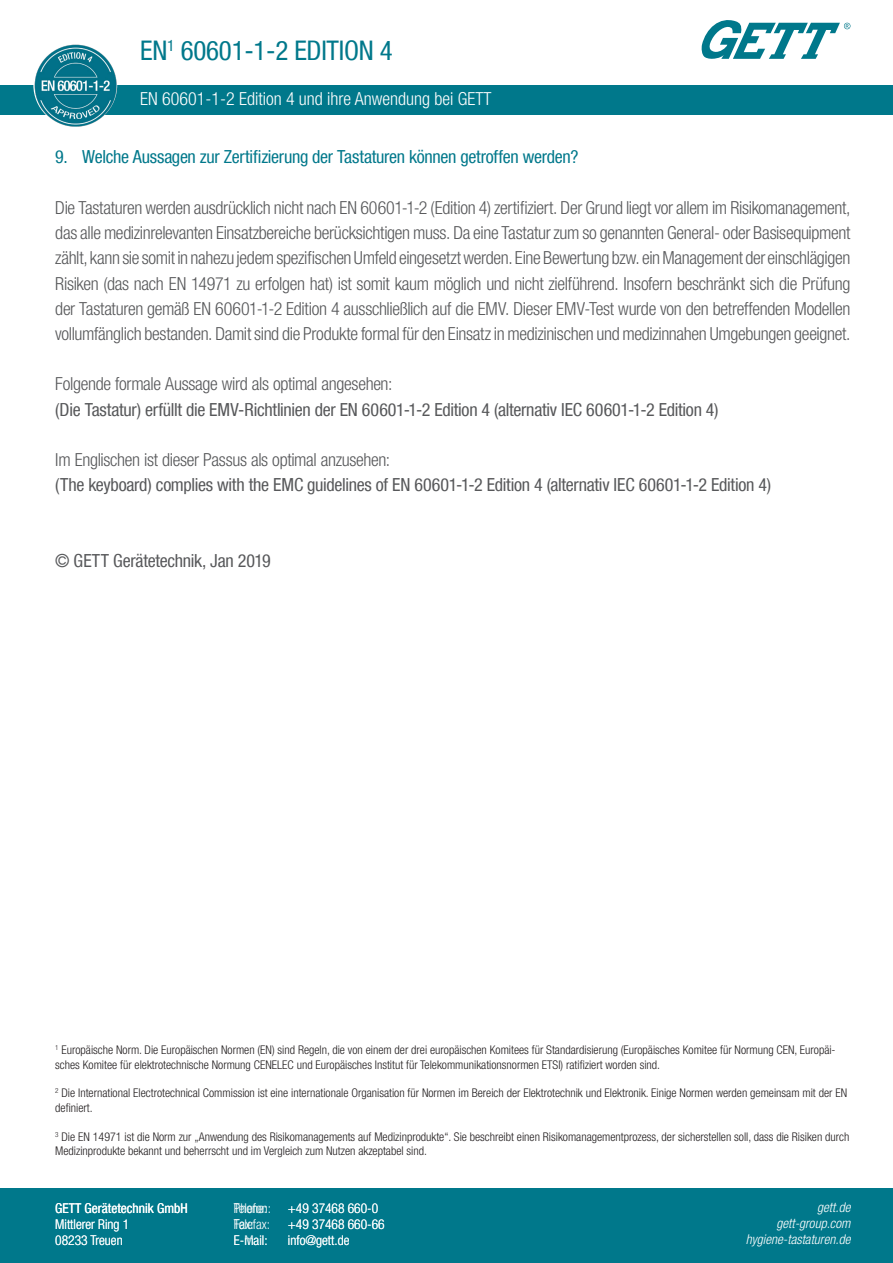
<style>
.page{position:relative;width:893px;height:1263px;background:#fff}
.page>*{position:absolute;margin:0;border:0;box-sizing:border-box;transform-origin:0 0}
.t1{font:condensed 27px "Helvetica Neue LT Com";letter-spacing:-.01em;color:#00788b}
.t2{font:300 condensed 18px/25.2px "Helvetica Neue LT Com";letter-spacing:-.02em;color:#57585a;text-align:justify}
.t3{font:condensed 18px "Helvetica Neue LT Com";letter-spacing:-.015em;color:#57585a}
.t4{font:condensed 18px "Helvetica Neue LT Com";letter-spacing:-.02em;color:#00788b}
.t5{font:300 condensed 18px "Helvetica Neue LT Com";color:#fff}
.t6{font:300 condensed 13.5px/16.2px "Helvetica Neue LT Com";color:#fff;text-align:center}
.t7{font:italic 300 condensed 13.5px/16.2px "Helvetica Neue LT Com";color:#fff;text-align:right}
.t8{font:condensed 13.5px "Helvetica Neue LT Com";color:#fff}
.t9{font:300 condensed 12px/14.4px "Helvetica Neue LT Com";color:#231f20}
</style>
<div class="page">
<div style="left:0;top:1188px;width:893px;height:75px;background:#00788b"></div>
<div style="left:0;top:85px;width:893px;height:30px;background:#00788b"></div>
<svg style="left:702px;top:20px;width:148px;height:39px"></svg>
<img style="left:33px;top:44px;width:85px;height:83px">
<h1 class="t1" style="left:140px;top:34px;width:254px">EN<sup>1</sup> 60601-1-2 EDITION 4</h1>
<p class="t5" style="left:140px;top:89px;width:353px">EN 60601-1-2 Edition 4 und ihre Anwendung bei GETT</p>
<p class="t4" style="left:55px;top:146px;width:525px">9. Welche Aussagen zur Zertifizierung der Tastaturen können getroffen werden?</p>
<p class="t2" style="left:55px;top:195px;width:797px">Die Tastaturen werden ausdrücklich nicht nach EN 60601-1-2 (Edition 4) zertifiziert. Der Grund liegt vor allem im Risikomanagement, das alle medizinrelevanten Einsatzbereiche berücksichtigen muss. Da eine Tastatur zum so genannten General- oder Basisequipment zählt, kann sie somit in nahezu jedem spezifischen Umfeld eingesetzt werden. Eine Bewertung bzw. ein Management der einschlägigen Risiken (das nach EN 14971 zu erfolgen hat) ist somit kaum möglich und nicht zielführend. Insofern beschränkt sich die Prüfung der Tastaturen gemäß EN 60601-1-2 Edition 4 ausschließlich auf die EMV. Dieser EMV-Test wurde von den betreffenden Modellen vollumfänglich bestanden. Damit sind die Produkte formal für den Einsatz in medizinischen und medizinnahen Umgebungen geeignet.</p>
<p class="t2" style="left:55px;top:371px;width:339px">Folgende formale Aussage wird als optimal angesehen:</p>
<p class="t3" style="left:55px;top:398px;width:665px">(Die Tastatur) erfüllt die EMV-Richtlinien der EN 60601-1-2 Edition 4 (alternativ IEC 60601-1-2 Edition 4)</p>
<p class="t2" style="left:55px;top:447px;width:336px">Im Englischen ist dieser Passus als optimal anzusehen:</p>
<p class="t3" style="left:55px;top:474px;width:717px">(The keyboard) complies with the EMC guidelines of EN 60601-1-2 Edition 4 (alternativ IEC 60601-1-2 Edition 4)</p>
<p class="t3" style="left:55px;top:550px;width:217px">© GETT Gerätetechnik, Jan 2019</p>
<p class="t9" style="left:55px;top:1043px;width:782px"><sup>1</sup> Europäische Norm. Die Europäischen Normen (EN) sind Regeln, die von einem der drei europäischen Komitees für Standardisierung (Europäisches Komitee für Normung CEN, Europäi&shy;sches Komitee für elektrotechnische Normung CENELEC und Europäisches Institut für Telekommunikationsnormen ETSI) ratifiziert worden sind.</p>
<p class="t9" style="left:55px;top:1086px;width:793px"><sup>2</sup> Die International Electrotechnical Commission ist eine internationale Organisation für Normen im Bereich der Elektrotechnik und Elektronik. Einige Normen werden gemeinsam mit der EN definiert.</p>
<p class="t9" style="left:55px;top:1129px;width:796px"><sup>3</sup> Die EN 14971 ist die Norm zur „Anwendung des Risikomanagements auf Medizinprodukte“. Sie beschreibt einen Risikomanagementprozess, der sicherstellen soll, dass die Risiken durch<br>Medizinprodukte bekannt und beherrscht und im Vergleich zum Nutzen akzeptabel sind.</p>
<p class="t8" style="left:55px;top:1200px;width:134px">GETT Gerätetechnik GmbH</p>
<p class="t6" style="left:55px;top:1216px;width:75px">Mittlerer Ring 1</p>
<p class="t6" style="left:55px;top:1232px;width:69px">08233 Treuen</p>
<p class="t6" style="left:234px;top:1200px;width:39px">Telefon:<br>Telefax:<br>M</p>
<p class="t7" style="left:746px;top:1199px;width:106px">gett.de gett-group.com hygiene-tastaturen.de</p>
<p class="t6" style="left:234px;top:1200px;width:35px">Phone:</p>
<p class="t6" style="left:288px;top:1200px;width:92px">+49 37468 660-0</p>
<p class="t6" style="left:234px;top:1216px;width:21px">Fax:</p>
<p class="t6" style="left:288px;top:1216px;width:98px">+49 37468 660-66</p>
<p class="t6" style="left:234px;top:1232px;width:35px">E-mail:</p>
<p class="t6" style="left:288px;top:1232px;width:63px">info@gett.de</p>
</div>
